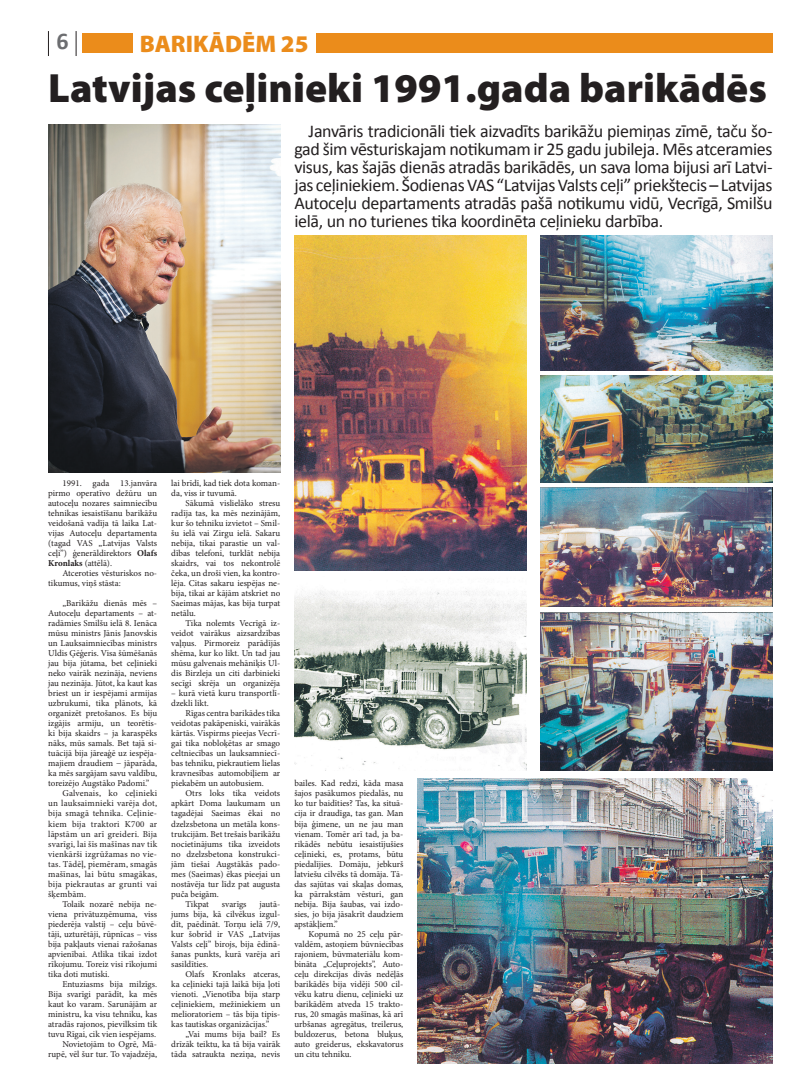
<style>
.page{position:relative;width:794px;height:1092px;background:#fff}
.page>*{position:absolute;margin:0;border:0;box-sizing:border-box;transform-origin:0 0}
.virsraksts{font:900 41px "Myriad Pro";color:#231f20}
.t1{font:900 24px "Myriad Pro";color:#eb8c1b}
.t2{font:700 24px "Calibri";color:#6c6d70}
.LEAD{font:18px/18px "Calibri";letter-spacing:-.02em;color:#231f20;text-align:justify}
.jaunteksts-ar_atkapi{font:9px/10px "Minion Pro";color:#231f20;text-align:justify}
.s1{font-weight:700}
</style>
<div class="page">
<svg style="left:48px;top:31px;width:1px;height:25px"></svg>
<svg style="left:76px;top:31px;width:1px;height:25px"></svg>
<div style="left:82px;top:33px;width:50px;height:20px;background:#eb8c1b"></div>
<div style="left:316px;top:33px;width:456px;height:20px;background:#eb8c1b"></div>
<img style="left:48px;top:125px;width:232px;height:347px">
<img style="left:540px;top:487px;width:232px;height:119px">
<img style="left:540px;top:375px;width:232px;height:107px">
<img style="left:294px;top:589px;width:232px;height:181px">
<img style="left:417px;top:778px;width:355px;height:285px">
<img style="left:540px;top:612px;width:232px;height:158px">
<img style="left:294px;top:235px;width:232px;height:335px">
<img style="left:540px;top:235px;width:232px;height:135px">
<p class="t2" style="left:57px;top:26px;width:14px">6</p>
<p class="t1" style="left:140px;top:28px;width:170px">BARIKĀDĒM 25</p>
<p class="virsraksts" style="left:48px;top:60px;width:720px">Latvijas ceļinieki 1991.gada barikādēs</p>
<p class="LEAD" style="left:294px;top:122px;width:480px;text-indent:14px">Janvāris tradicionāli tiek aizvadīts barikāžu piemiņas zīmē, taču šo&shy;gad šim vēsturiskajam notikumam ir 25 gadu jubileja. Mēs atceramies visus, kas šajās dienās atradās barikādēs, un sava loma bijusi arī Latvi&shy;jas ceļiniekiem. Šodienas VAS “Latvijas Valsts ceļi” priekštecis – Latvijas Autoceļu departaments atradās pašā notikumu vidū, Vecrīgā, Smilšu ielā, un no turienes tika koordinēta ceļinieku darbība.</p>
<p class="jaunteksts-ar_atkapi" style="left:48px;top:478px;width:110px;text-indent:14px">1991. gada 13.janvāra pirmo operatīvo dežūru un autoceļu nozares saimniecību tehnikas iesaistīšanu barikāžu veidošanā vadīja tā laika Lat&shy;vijas Autoceļu departamenta (tagad VAS „Latvijas Valsts ceļi”) ģenerāldirektors <span class="s1">Olafs Kronlaks</span> (attēlā).</p>
<p class="jaunteksts-ar_atkapi" style="left:48px;top:568px;width:110px;text-indent:14px">Atceroties vēsturiskos no&shy;tikumus, viņš stāsta:</p>
<p class="jaunteksts-ar_atkapi" style="left:48px;top:598px;width:110px;text-indent:14px">„Barikāžu dienās mēs – Autoceļu departaments – at&shy;radāmies Smilšu ielā 8. Ienāca mūsu ministrs Jānis Janovskis un Lauksaimniecības ministrs Uldis Ģēģeris. Visa šūmēšanās jau bija jūtama, bet ceļinieki neko vairāk nezināja, neviens jau nezināja. Jūtot, ka kaut kas briest un ir iespējami armijas uzbrukumi, tika plānots, kā organizēt pretošanos. Es biju izgājis armiju, un teorētis&shy;ki bija skaidrs – ja karaspēks nāks, mūs samals. Bet tajā si&shy;tuācijā bija jāreaģē uz iespēja&shy;majiem draudiem − jāparāda, ka mēs sargājam savu valdību, toreizējo Augstāko Padomi.”</p>
<p class="jaunteksts-ar_atkapi" style="left:48px;top:788px;width:110px;text-indent:14px">Galvenais, ko ceļinieki un lauksaimnieki varēja dot, bija smagā tehnika. Ceļinie&shy;kiem bija traktori K700 ar lāpstām un arī greideri. Bija svarīgi, lai šīs mašīnas nav tik vienkārši izgrūžamas no vie&shy;tas. Tādēļ, piemēram, smagās mašīnas, lai būtu smagākas, bija piekrautas ar grunti vai šķembām.</p>
<p class="jaunteksts-ar_atkapi" style="left:48px;top:898px;width:110px;text-indent:14px">Tolaik nozarē nebija ne&shy;viena privātuzņēmuma, viss piederēja valstij – ceļu būvē&shy;tāji, uzturētāji, rūpnīcas – viss bija pakļauts vienai ražošanas apvienībai. Atlika tikai izdot rīkojumu. Toreiz visi rīkojumi tika doti mutiski.</p>
<p class="jaunteksts-ar_atkapi" style="left:48px;top:978px;width:110px;text-indent:14px">Entuziasms bija milzīgs.<br>Bija svarīgi parādīt, ka mēs kaut ko varam. Sarunājām ar ministru, ka visu tehniku, kas atradās rajonos, pievilksim tik tuvu Rīgai, cik vien iespējams.</p>
<p class="jaunteksts-ar_atkapi" style="left:48px;top:1038px;width:110px;text-align:right">Novietojām to Ogrē, Mā&shy;rupē, vēl šur tur. To vajadzēja,</p>
<p class="jaunteksts-ar_atkapi" style="left:171px;top:478px;width:110px">lai brīdī, kad tiek dota koman&shy;da, viss ir tuvumā.</p>
<p class="jaunteksts-ar_atkapi" style="left:171px;top:498px;width:110px;text-indent:14px">Sākumā vislielāko stresu radīja tas, ka mēs nezinājām, kur šo tehniku izvietot – Smil&shy;šu ielā vai Zirgu ielā. Sakaru nebija, tikai parastie un val&shy;dības telefoni, turklāt nebija skaidrs, vai tos nekontrolē čeka, un droši vien, ka kontro&shy;lēja. Citas sakaru iespējas ne&shy;bija, tikai ar kājām atskriet no Saeimas mājas, kas bija turpat netālu.</p>
<p class="jaunteksts-ar_atkapi" style="left:171px;top:618px;width:110px;text-indent:14px">Tika nolemts Vecrīgā iz&shy;veidot vairākus aizsardzības vaļņus. Pirmoreiz parādījās shēma, kur ko likt. Un tad jau mūsu galvenais mehāniķis Ul&shy;dis Birzleja un citi darbinieki secīgi skrēja un organizēja</p>
<p class="jaunteksts-ar_atkapi" style="left:171px;top:688px;width:110px">– kurā vietā kuru transportlī&shy;dzekli likt.</p>
<p class="jaunteksts-ar_atkapi" style="left:171px;top:708px;width:110px;text-indent:14px">Rīgas centra barikādes tika veidotas pakāpeniski, vairākās kārtās. Vispirms pieejas Vecrī&shy;gai tika nobloķētas ar smago celtniecības un lauksamniecī&shy;bas tehniku, piekrautiem lielas kravnesības automobiļiem ar piekabēm un autobusiem.</p>
<p class="jaunteksts-ar_atkapi" style="left:171px;top:788px;width:110px;text-indent:14px">Otrs loks tika veidots apkārt Doma laukumam un tagadējai Saeimas ēkai no dzelzsbetona un metāla kons&shy;trukcijām. Bet trešais barikāžu nocietinājums tika izveidots no dzelzsbetona konstrukci&shy;jām tiešai Augstākās pado&shy;mes (Saeimas) ēkas pieejai un nostāvēja tur līdz pat augusta puča beigām.</p>
<p class="jaunteksts-ar_atkapi" style="left:185px;top:898px;width:25px">Tikpat</p>
<p class="jaunteksts-ar_atkapi" style="left:222px;top:898px;width:26px">svarīgs</p>
<p class="jaunteksts-ar_atkapi" style="left:171px;top:898px;width:110px;text-indent:88px">jautā&shy;jums bija, kā cilvēkus izgul&shy;dīt, paēdināt. Torņu ielā 7/9, kur šobrīd ir VAS „Latvijas Valsts ceļi” birojs, bija ēdinā&shy;šanas punkts, kurā varēja arī sasildīties.</p>
<p class="jaunteksts-ar_atkapi" style="left:171px;top:968px;width:110px;text-indent:14px">Olafs Kronlaks atceras, ka ceļinieki tajā laikā bija ļoti vienoti. „Vienotība bija starp ceļiniekiem, mežiniekiem un melioratoriem – tās bija tipis&shy;kas tautiskas organizācijas.”</p>
<p class="jaunteksts-ar_atkapi" style="left:171px;top:1028px;width:110px;text-indent:14px">„Vai mums bija bail? Es drīzāk teiktu, ka tā bija vairāk tāda satraukta neziņa, nevis</p>
<p class="jaunteksts-ar_atkapi" style="left:294px;top:778px;width:110px">bailes. Kad redzi, kāda masa šajos pasākumos piedalās, nu ko tur baidīties? Tas, ka situā&shy;cija ir draudīga, tas gan. Man bija ģimene, un ne jau man vienam. Tomēr arī tad, ja ba&shy;rikādēs nebūtu iesaistījušies ceļinieki, es, protams, būtu piedalījies. Domāju, jebkurš latviešu cilvēks tā domāja. Tā&shy;das sajūtas vai skaļas domas, ka pārrakstām vēsturi, gan nebija. Bija šaubas, vai izdo&shy;sies, jo bija jāsakrīt daudziem apstākļiem.”</p>
<p class="jaunteksts-ar_atkapi" style="left:294px;top:928px;width:110px;text-indent:14px">Kopumā no 25 ceļu pār&shy;valdēm, astoņiem būvniecības rajoniem, būvmateriālu kom&shy;bināta „Ceļuprojekts”, Auto&shy;ceļu direkcijas divās nedēļās barikādēs bija vidēji 500 cil&shy;vēku katru dienu, ceļinieki uz barikādēm atveda 15 trakto&shy;rus, 20 smagās mašīnas, kā arī urbšanas agregātus, treilerus, buldozerus, betona bluķus, auto greiderus, ekskavatorus un citu tehniku.</p>
</div>
